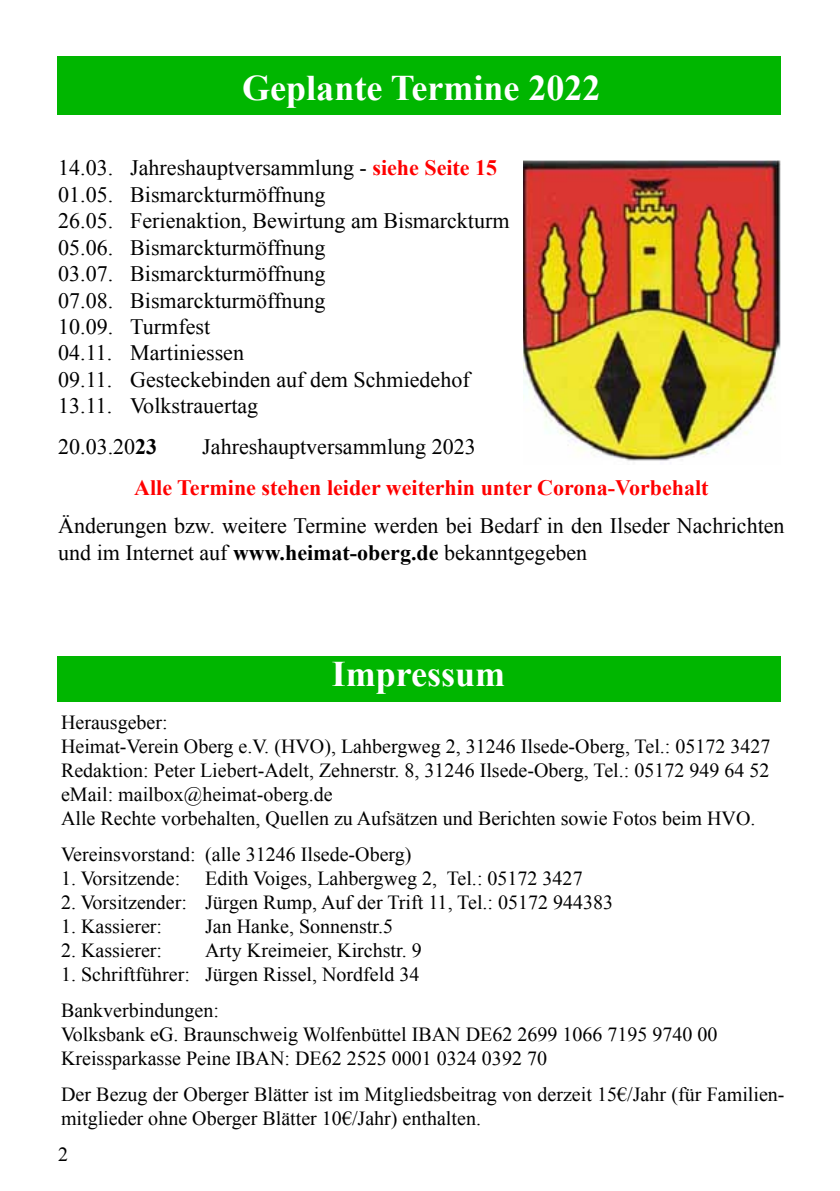
<style>
.page{position:relative;width:840px;height:1191px;background:#fff}
.page>*{position:absolute;margin:0;border:0;box-sizing:border-box;transform-origin:0 0}
.t1{font:700 36px "Times New Roman";color:#fff}
.t2{font:22px/26.4px "Times New Roman";color:#000}
.t3{font:700 22px "Times New Roman";color:#f00}
.t4{font:20px/24px "Times New Roman";color:#000}
.s1{font-weight:700;color:#f00}
.s2{font-weight:700}
</style>
<div class="page">
<div style="left:57px;top:57px;width:723px;height:58px;background:#00b600"></div>
<div style="left:57px;top:656px;width:723px;height:46px;background:#00b600"></div>
<img style="left:523px;top:160px;width:257px;height:301px">
<h1 class="t1" style="left:242px;top:63px;width:360px">Geplante Termine 2022</h1>
<p class="t2" style="left:58px;top:155px;width:452px">14.03. Jahreshauptversammlung - <span class="s1">siehe Seite 15<br></span>01.05. Bismarckturmöffnung<br>26.05. Ferienaktion, Bewirtung am Bismarckturm<br>05.06. Bismarckturmöffnung<br>03.07. Bismarckturmöffnung<br>07.08. Bismarckturmöffnung<br>10.09. Turmfest<br>04.11. Martiniessen<br>09.11. Gesteckebinden auf dem Schmiedehof<br>13.11. Volkstrauertag</p>
<p class="t2" style="left:58px;top:433px;width:100px">20.03.20<span class="s2">23</span></p>
<p class="t2" style="left:202px;top:433px;width:275px">Jahreshauptversammlung 2023</p>
<p class="t3" style="left:134px;top:472px;width:575px">Alle Termine stehen leider weiterhin unter Corona-Vorbehalt</p>
<p class="t2" style="left:58px;top:512px;width:727px">Änderungen bzw. weitere Termine werden bei Bedarf in den Ilseder Nachrichten und im Internet auf <span class="s2">www.heimat-oberg.de</span> bekanntgegeben</p>
<h1 class="t1" style="left:331px;top:649px;width:175px">Impressum</h1>
<p class="t4" style="left:61px;top:710px;width:710px">Herausgeber:<br>Heimat-Verein Oberg e.V. (HVO), Lahbergweg 2, 31246 Ilsede-Oberg, Tel.: 05172 3427<br>Redaktion: Peter Liebert-Adelt, Zehnerstr. 8, 31246 Ilsede-Oberg, Tel.: 05172 949 64 52 eMail: mailbox@heimat-oberg.de<br>Alle Rechte vorbehalten, Quellen zu Aufsätzen und Berichten sowie Fotos beim HVO.</p>
<p class="t4" style="left:61px;top:842px;width:352px">Vereinsvorstand: (alle 31246 Ilsede-Oberg)</p>
<p class="t4" style="left:61px;top:866px;width:523px">1. Vorsitzende: Edith Voiges, Lahbergweg 2, Tel.: 05172 3427</p>
<p class="t4" style="left:61px;top:890px;width:553px">2. Vorsitzender: Jürgen Rump, Auf der Trift 11, Tel.: 05172 944383</p>
<p class="t4" style="left:61px;top:914px;width:103px">1. Kassierer:</p>
<p class="t4" style="left:205px;top:914px;width:189px">Jan Hanke, Sonnenstr.5</p>
<p class="t4" style="left:61px;top:938px;width:103px">2. Kassierer:</p>
<p class="t4" style="left:205px;top:938px;width:218px">Arty Kreimeier, Kirchstr. 9</p>
<p class="t4" style="left:61px;top:956px;width:360px;line-height:36px">1. Schriftführer: Jürgen Rissel, Nordfeld 34<br>Bankverbindungen:</p>
<p class="t4" style="left:61px;top:1022px;width:657px">Volksbank eG. Braunschweig Wolfenbüttel IBAN DE62 2699 1066 7195 9740 00<br>Kreissparkasse Peine IBAN: DE62 2525 0001 0324 0392 70</p>
<p class="t4" style="left:61px;top:1082px;width:724px">Der Bezug der Oberger Blätter ist im Mitgliedsbeitrag von derzeit 15€/Jahr (für Familien&shy;mitglieder ohne Oberger Blätter 10€/Jahr) enthalten.</p>
<p class="t4" style="left:58px;top:1141px;width:11px">2</p>
</div>
